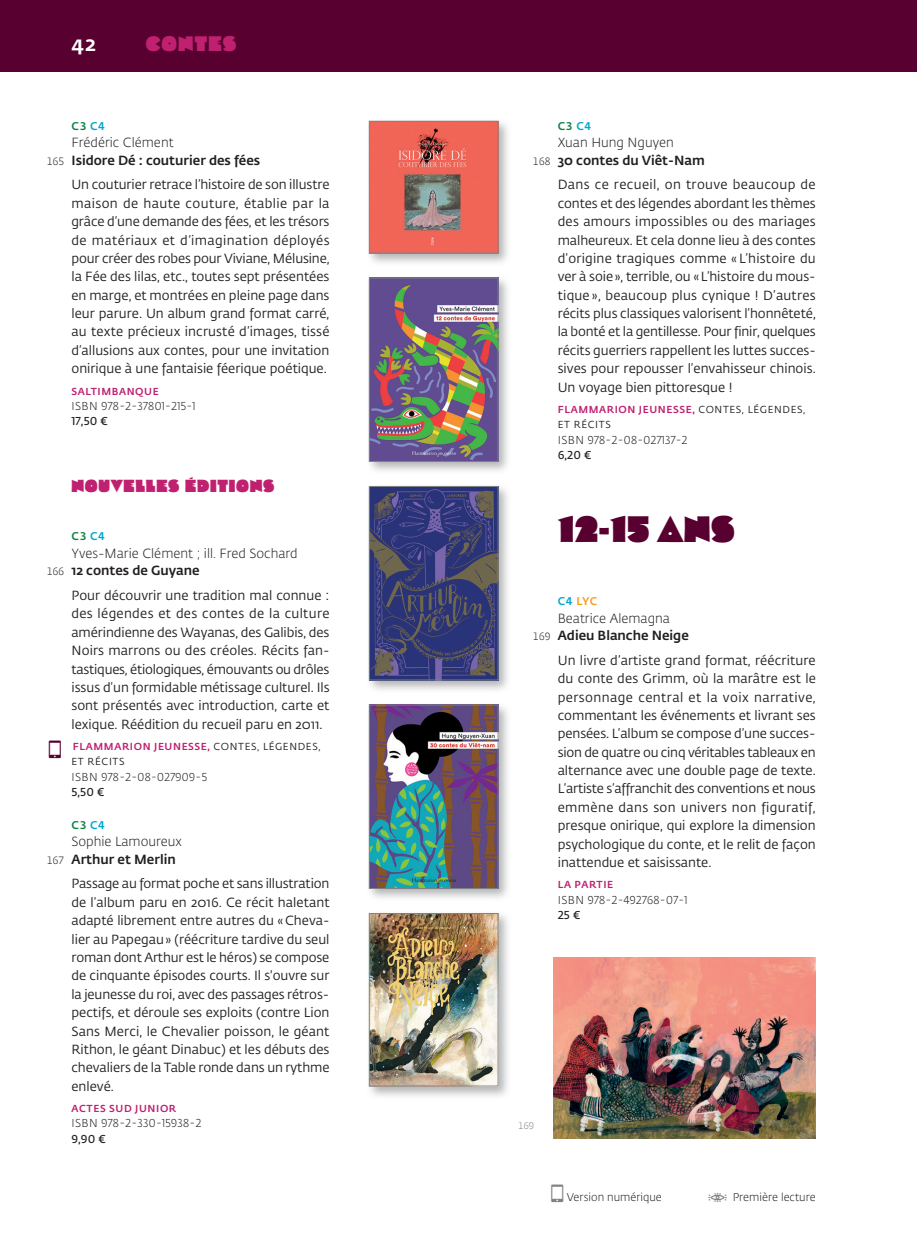
<style>
.page{position:relative;width:917px;height:1235px;background:#fff}
.page>*{position:absolute;margin:0;border:0;box-sizing:border-box;transform-origin:0 0}
.t1{font:36.75px "Cooter Deuce";letter-spacing:.015em;color:#58002f}
.t2{font:21px "Cooter Deuce";letter-spacing:.05em;color:#bf2070}
.t3{font:500 21px "Fedra Sans Pro";color:#fff}
.t4{font:17.5px "Cooter Deuce";letter-spacing:.04em;color:#bf2070}
.t5{font:13.12px/18.4px "Fedra Sans Pro";color:#231f20;text-align:justify}
.t6{font:500 13.12px/17.5px "Fedra Sans Pro";color:#231f20;text-align:center}
.t7{font:300 13.12px/17.5px "Fedra Sans Pro";color:#231f20}
.t8{font:300 11.38px "Fedra Sans Pro";letter-spacing:.035em;color:#231f20}
.t9{font:600 11.38px "Fedra Sans Pro";color:#231f20}
.t10{font:300 11.2px "Fedra Sans Pro";color:#231f20}
.t11{font:500 11.03px "Fedra Sans Pro";letter-spacing:.055em;color:#0b8241}
.t12{font:500 11.03px "Fedra Sans Pro";color:#f89c1c}
.t13{font:10.15px/15.4px "Fedra Sans Pro";letter-spacing:.06em;color:#231f20}
.t14{font:500 10.15px "Fedra Sans Pro";letter-spacing:.06em;color:#bf2070}
.t15{font:300 9.62px "Fedra Sans Pro";color:#808285}
.s1{color:#00a8cf}
.s2{font-weight:300}
.s3{font-weight:300;font-size:10.5px}
.s4{font-size:10.5px}
.s5{font-weight:500}
.s6{font-weight:500;color:#bf2070}
</style>
<div class="page">
<div style="left:366px;top:118px;width:146px;height:148px;background:#808285;opacity:.6"></div>
<img style="left:371px;top:123px;width:125px;height:128px">
<div style="left:369px;top:121px;width:129px;height:132px;border:1px solid #808285"></div>
<div style="left:366px;top:274px;width:146px;height:201px;background:#808285;opacity:.6"></div>
<img style="left:371px;top:280px;width:125px;height:179px">
<div style="left:369px;top:278px;width:129px;height:183px;border:1px solid #808285"></div>
<div style="left:366px;top:483px;width:146px;height:210px;background:#808285;opacity:.6"></div>
<img style="left:371px;top:488px;width:125px;height:190px">
<div style="left:369px;top:486px;width:129px;height:194px;border:1px solid #808285"></div>
<div style="left:366px;top:701px;width:146px;height:201px;background:#808285;opacity:.6"></div>
<img style="left:371px;top:707px;width:125px;height:179px">
<div style="left:369px;top:705px;width:129px;height:183px;border:1px solid #808285"></div>
<div style="left:366px;top:910px;width:146px;height:189px;background:#808285;opacity:.6"></div>
<img style="left:371px;top:915px;width:125px;height:168px">
<div style="left:369px;top:913px;width:129px;height:172px;border:1px solid #808285"></div>
<div style="left:0;top:0;width:915px;height:71px;background:#58002f"></div>
<hr style="left:915px;top:0;width:2px;height:71px;background:#58002f">
<img style="left:553px;top:957px;width:263px;height:181px">
<h2 class="t3" style="left:71px;top:27px;width:26px">42</h2>
<h2 class="t2" style="left:146px;top:32px;width:92px">CONTES</h2>
<p class="t11" style="left:72px;top:117px;width:35px">C3 <span class="s1">C4</span></p>
<p class="t6" style="left:47px;top:133px;width:215px;text-align:left;text-indent:25px"><span class="s2">Frédéric Clément<br></span><span class="s3">165</span> Isidore Dé : couturier des fées</p>
<p class="t5" style="left:71px;top:175px;width:260px">Un couturier retrace l’histoire de son illustre maison de haute couture, établie par la grâce d’une demande des fées, et les trésors de matériaux et d’imagination déployés pour créer des robes pour Viviane, Mélusine, la Fée des lilas, etc., toutes sept présentées en marge, et montrées en pleine page dans leur parure. Un album grand format carré, au texte précieux incrusté d’images, tissé d’allusions aux contes, pour une invitation onirique à une fantaisie féerique poétique.</p>
<p class="t14" style="left:72px;top:383px;width:89px">SALTIMBANQUE</p>
<p class="t8" style="left:72px;top:398px;width:126px">ISBN 978-2-37801-215-1</p>
<p class="t9" style="left:71px;top:413px;width:38px">17,50 €</p>
<h3 class="t4" style="left:71px;top:476px;width:204px">NOUVELLES ÉDITIONS</h3>
<p class="t11" style="left:72px;top:528px;width:35px">C3 <span class="s1">C4</span></p>
<p class="t7" style="left:47px;top:544px;width:253px;text-indent:25px">Yves-Marie Clément ; ill. Fred Sochard<br><span class="s4">166</span> <span class="s5">12 contes de Guyane</span></p>
<p class="t5" style="left:71px;top:585px;width:260px;text-align:left">Pour découvrir une tradition mal connue : des légendes et des contes de la culture amérindienne des Wayanas, des Galibis, des Noirs marrons ou des créoles. Récits fan&shy;tastiques, étiologiques, émouvants ou drôles issus d’un formidable métissage culturel. Ils sont présentés avec introduction, carte et lexique. Réédition du recueil paru en 2011.</p>
<p class="t13" style="left:72px;top:738px;width:251px"><span class="s6">FLAMMARION JEUNESSE,</span> CONTES, LÉGENDES,<br>ET RÉCITS</p>
<p class="t8" style="left:72px;top:769px;width:137px">ISBN 978-2-08-027909-5</p>
<p class="t9" style="left:71px;top:783px;width:35px">5,50 €</p>
<p class="t11" style="left:72px;top:816px;width:35px">C3 <span class="s1">C4</span></p>
<p class="t7" style="left:47px;top:832px;width:137px;text-indent:25px">Sophie Lamoureux<br><span class="s4">167</span> <span class="s5">Arthur et Merlin</span></p>
<p class="t5" style="left:71px;top:874px;width:260px">Passage au format poche et sans illustration de l’album paru en 2016. Ce récit haletant adapté librement entre autres du «Cheva&shy;lier au Papegau» (réécriture tardive du seul roman dont Arthur est le héros) se compose de cinquante épisodes courts. Il s'ouvre sur la jeunesse du roi, avec des passages rétros&shy;pectifs, et déroule ses exploits (contre Lion Sans Merci, le Chevalier poisson, le géant Rithon, le géant Dinabuc) et les débuts des chevaliers de la Table ronde dans un rythme enlevé.</p>
<p class="t14" style="left:72px;top:1100px;width:106px">ACTES SUD JUNIOR</p>
<p class="t8" style="left:72px;top:1115px;width:131px">ISBN 978-2-330-15938-2</p>
<p class="t9" style="left:71px;top:1130px;width:36px">9,90 €</p>
<p class="t11" style="left:558px;top:117px;width:35px">C3 <span class="s1">C4</span></p>
<p class="t6" style="left:533px;top:133px;width:173px"><span class="s2">Xuan Hung Nguyen<br></span><span class="s3">168</span> 30 contes du Viêt-Nam</p>
<p class="t5" style="left:558px;top:175px;width:260px">Dans ce recueil, on trouve beaucoup de contes et des légendes abordant les thèmes des amours impossibles ou des mariages malheureux. Et cela donne lieu à des contes d’origine tragiques comme « L’histoire du ver à soie», terrible, ou «L’histoire du mous&shy;tique », beaucoup plus cynique ! D’autres récits plus classiques valorisent l’honnêteté, la bonté et la gentillesse. Pour finir, quelques récits guerriers rappellent les luttes succes&shy;sives pour repousser l’envahisseur chinois.<br>Un voyage bien pittoresque !</p>
<p class="t13" style="left:558px;top:401px;width:249px"><span class="s6">FLAMMARION JEUNESSE,</span> CONTES, LÉGENDES,<br>ET RÉCITS</p>
<p class="t8" style="left:558px;top:432px;width:131px">ISBN 978-2-08-027137-2</p>
<p class="t9" style="left:558px;top:446px;width:35px">6,20 €</p>
<h1 class="t1" style="left:558px;top:508px;width:178px">12-15 ANS</h1>
<p class="t12" style="left:558px;top:593px;width:41px"><span class="s1">C4</span> LYC</p>
<p class="t6" style="left:533px;top:608px;width:157px"><span class="s2">Beatrice Alemagna<br></span><span class="s3">169</span> Adieu Blanche Neige</p>
<p class="t5" style="left:558px;top:650px;width:260px">Un livre d’artiste grand format, réécriture du conte des Grimm, où la marâtre est le personnage central et la voix narrative, commentant les événements et livrant ses pensées. L’album se compose d’une succes&shy;sion de quatre ou cinq véritables tableaux en alternance avec une double page de texte.<br>L’artiste s’affranchit des conventions et nous emmène dans son univers non figuratif, presque onirique, qui explore la dimension psychologique du conte, et le relit de façon inattendue et saisissante.</p>
<p class="t14" style="left:558px;top:877px;width:57px">LA PARTIE</p>
<p class="t8" style="left:558px;top:892px;width:131px">ISBN 978-2-492768-07-1</p>
<p class="t9" style="left:558px;top:906px;width:24px">25 €</p>
<p class="t15" style="left:518px;top:1118px;width:18px">169</p>
<p class="t10" style="left:567px;top:1189px;width:97px">Version numérique</p>
<p class="t10" style="left:733px;top:1189px;width:85px">Première lecture</p>
</div>
